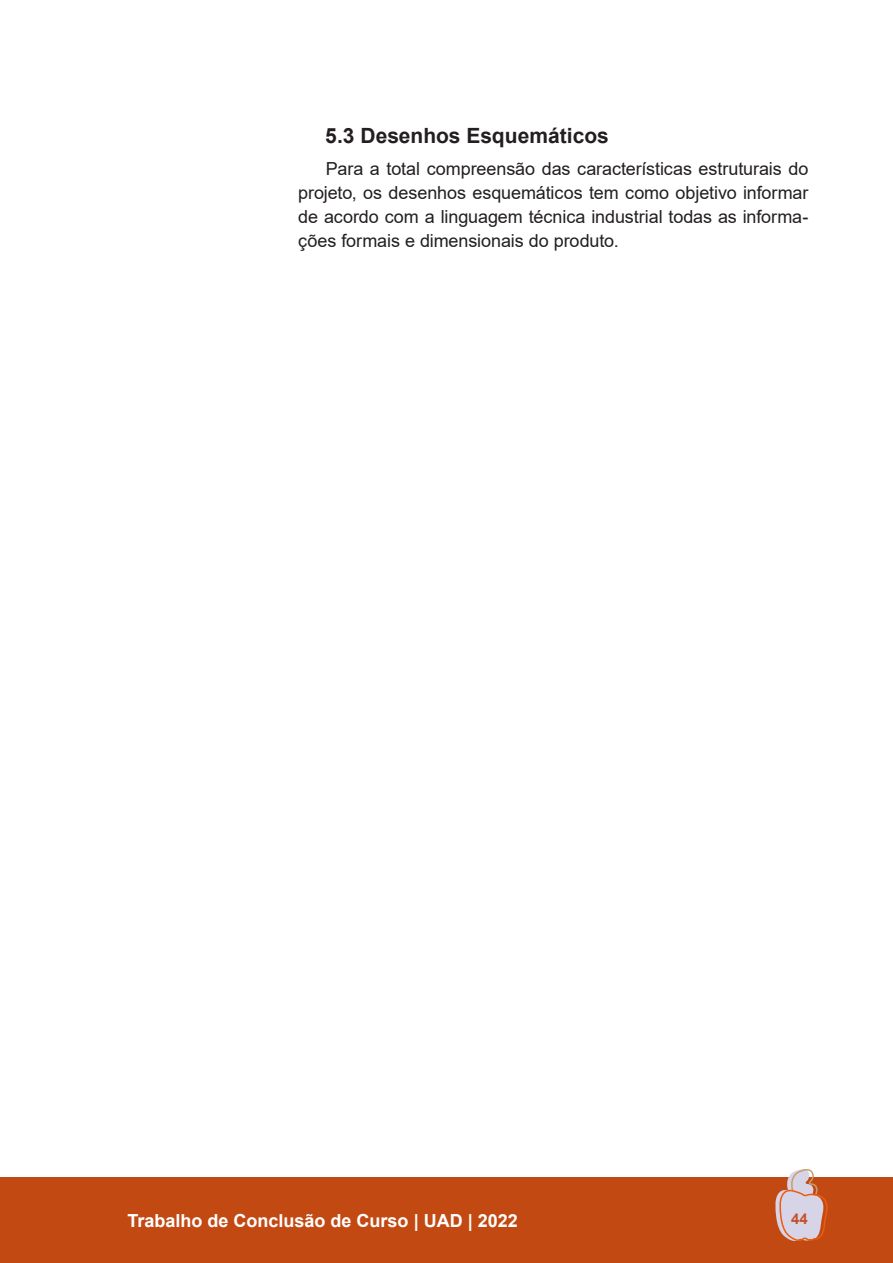
<style>
.page{position:relative;width:893px;height:1263px;background:#fff}
.page>*{position:absolute;margin:0;border:0;box-sizing:border-box;transform-origin:0 0}
.t1{font:700 21px "Arial";color:#231f20}
.t2{font:18px/24px "Arial";letter-spacing:-.005em;color:#231f20;text-align:justify}
.t3{font:700 18px "Arial";color:#fff}
.t4{font:700 15px "Arial";color:#c35226}
</style>
<div class="page">
<div style="left:0;top:1178px;width:893px;height:85px;background:#c34913"></div>
<svg style="left:774px;top:1169px;width:56px;height:72px"></svg>
<p class="t1" style="left:325px;top:128px;width:285px">5.3 Desenhos Esquemáticos</p>
<p class="t2" style="left:298px;top:158px;width:512px;text-indent:28px">Para a total compreensão das características estruturais do projeto, os desenhos esquemáticos tem como objetivo informar de acordo com a linguagem técnica industrial todas as informa&shy;ções formais e dimensionais do produto.</p>
<p class="t3" style="left:128px;top:1214px;width:392px">Trabalho de Conclusão de Curso | UAD | 2022</p>
<p class="t4" style="left:791px;top:1213px;width:18px">44</p>
</div>
